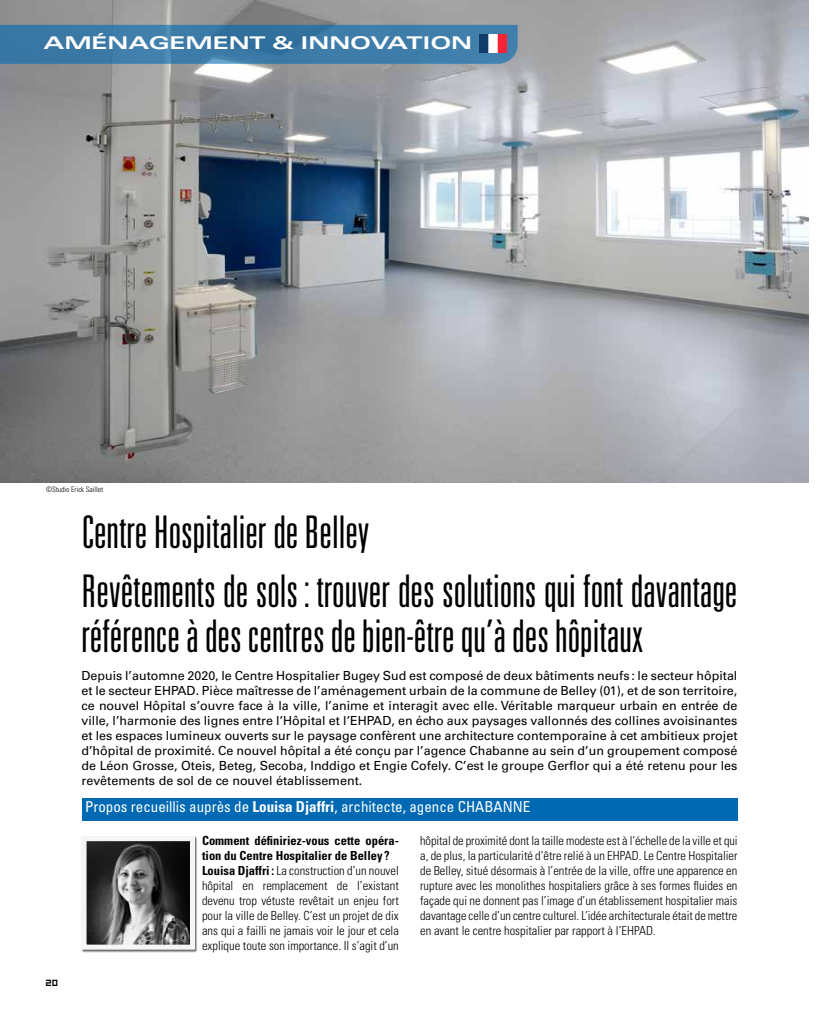
<style>
.page{position:relative;width:819px;height:1032px;background:#fff}
.page>*{position:absolute;margin:0;border:0;box-sizing:border-box;transform-origin:0 0}
.t1{font:300 ultra-condensed 45px/59.1px "Univers LT Std";color:#000}
.t2{font:700 expanded 17.5px "Univers LT Std";letter-spacing:-.005em;color:#fff;scale:1.24 1}
.t3{font:condensed 15px "Univers LT Std";color:#fff}
.t4{font:300 condensed 12.5px/15px "Univers LT Std";color:#000}
.t5{font:12.5px/15px "Univers LT Std";color:#000;text-align:justify}
.t6{font:10px "Hooge 0555";color:#000}
.t7{font:300 condensed 7.5px "Univers LT Std";color:#000}
.s1{font-weight:700}
</style>
<div class="page">
<img style="left:0;top:0;width:808px;height:482px">
<svg style="left:0;top:25px;width:517px;height:39px;background:#3c7ba7"></svg>
<img style="left:480px;top:34px;width:27px;height:18px">
<div style="left:81px;top:797px;width:656px;height:22px;background:#0069b4"></div>
<div style="left:81px;top:835px;width:116px;height:117px;background:#000;opacity:.6"></div>
<img style="left:87px;top:841px;width:102px;height:102px">
<div style="left:81px;top:835px;width:114px;height:114px;border:5px solid #f6f6f6"></div>
<h2 class="t2" style="left:44px;top:33px;width:347px">AMÉNAGEMENT &amp; INNOVATION</h2>
<p class="t7" style="left:46px;top:484px;width:59px">©Studio Erick Saillet</p>
<p class="t6" style="left:46px;top:975px;width:14px">20</p>
<h1 class="t1" style="left:81px;top:502px;width:657px">Centre Hospitalier de Belley<br>Revêtements de sols: trouver des solutions qui font davantage</h1>
<h1 class="t1" style="left:81px;top:606px;width:563px">référence à des centres de bien-être qu’à des hôpitaux</h1>
<p class="t5" style="left:81px;top:668px;width:657px">Depuis l’automne 2020, le Centre Hospitalier Bugey Sud est composé de deux bâtiments neufs : le secteur hôpital et le secteur EHPAD. Pièce maîtresse de l’aménagement urbain de la commune de Belley (01), et de son territoire, ce nouvel Hôpital s’ouvre face à la ville, l’anime et interagit avec elle. Véritable marqueur urbain en entrée de ville, l’harmonie des lignes entre l’Hôpital et l’EHPAD, en écho aux paysages vallonnés des collines avoisinantes et les espaces lumineux ouverts sur le paysage confèrent une architecture contemporaine à cet ambitieux projet d’hôpital de proximité. Ce nouvel hôpital a été conçu par l’agence Chabanne au sein d’un groupement composé de Léon Grosse, Oteis, Beteg, Secoba, Inddigo et Engie Cofely. C’est le groupe Gerflor qui a été retenu pour les revêtements de sol de ce nouvel établissement.</p>
<p class="t3" style="left:85px;top:797px;width:446px">Propos recueillis auprès de <span class="s1">Louisa Djaffri</span>, architecte, agence CHABANNE</p>
<p class="t4" style="left:202px;top:833px;width:198px"><span class="s1">Comment définiriez-vous cette opéra&shy;tion du Centre Hospitalier de Belley ?<br>Louisa Djaffri:</span> La construction d’un nouvel hôpital en remplacement de l’existant devenu trop vétuste revêtait un enjeu fort pour la ville de Belley. C’est un projet de dix ans qui a failli ne jamais voir le jour et cela explique toute son importance. Il s’agit d’un</p>
<p class="t4" style="left:420px;top:833px;width:319px;text-align:justify">hôpital de proximité dont la taille modeste est à l’échelle de la ville et qui a, de plus, la particularité d’être relié à un EHPAD. Le Centre Hospitalier de Belley, situé désormais à l’entrée de la ville, offre une apparence en rupture avec les monolithes hospitaliers grâce à ses formes fluides en façade qui ne donnent pas l’image d’un établissement hospitalier mais davantage celle d’un centre culturel. L’idée architecturale était de mettre en avant le centre hospitalier par rapport à l’EHPAD.</p>
</div>
